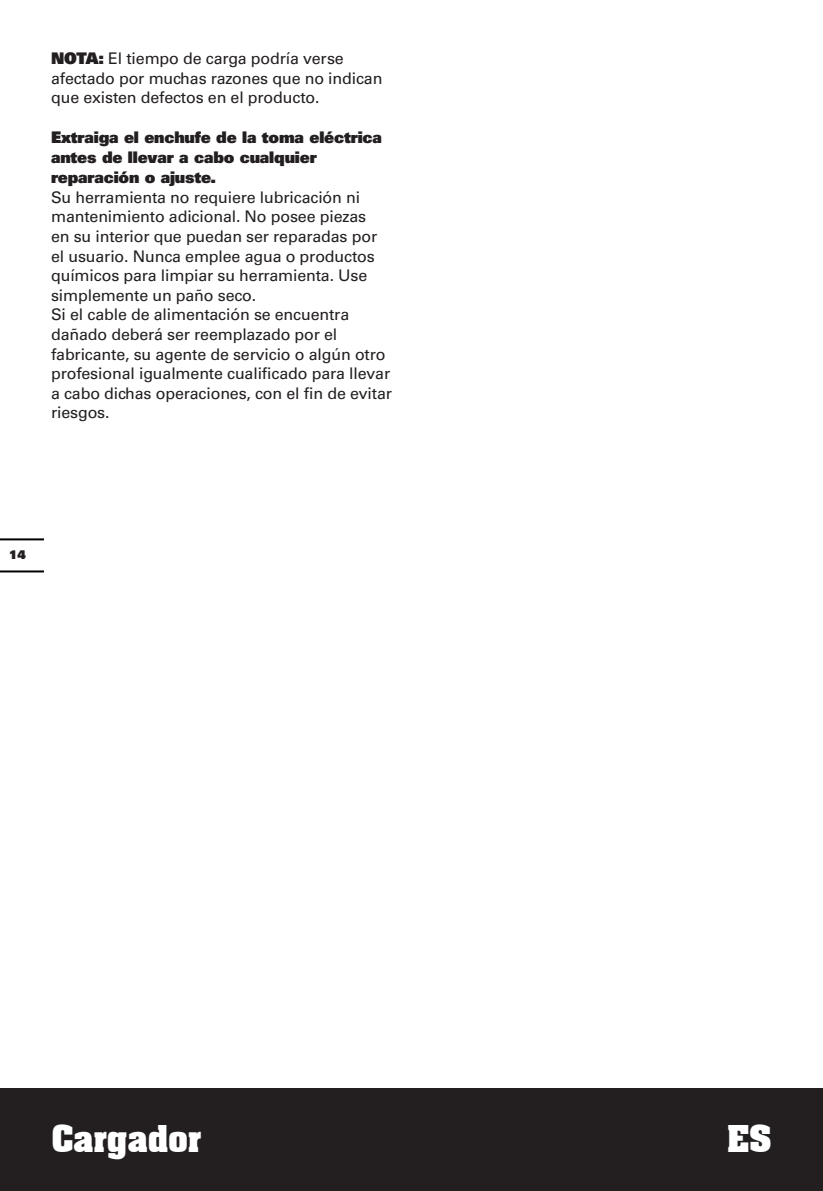
<style>
.page{position:relative;width:823px;height:1191px;background:#fff}
.page>*{position:absolute;margin:0;border:0;box-sizing:border-box;transform-origin:0 0}
.t1{font:700 36px "Aachen BT";letter-spacing:-.025em;color:#fff}
.t2{font:16px/19.6px "Univers";letter-spacing:-.01em;color:#231f20}
.t3{font:900 16px/20px "Univers";letter-spacing:-.01em;color:#231f20}
.t4{font:900 12px "Univers";color:#231f20}
.s1{font-weight:900}
</style>
<div class="page">
<div style="left:0;top:1089px;width:822px;height:102px;background:#231f20"></div>
<hr style="left:0;top:570px;width:43px;height:2px;background:#000">
<hr style="left:0;top:538px;width:43px;height:2px;background:#000">
<p class="t2" style="left:51px;top:49px;width:333px"><span class="s1">NOTA:</span> El tiempo de carga podría verse afectado por muchas razones que no indican que existen defectos en el producto.</p>
<p class="t3" style="left:51px;top:127px;width:332px">Extraiga el enchufe de la toma eléctrica antes de llevar a cabo cualquier reparación o ajuste.</p>
<p class="t2" style="left:51px;top:187px;width:342px">Su herramienta no requiere lubricación ni mantenimiento adicional. No posee piezas<br>en su interior que puedan ser reparadas por el usuario. Nunca emplee agua o productos químicos para limpiar su herramienta. Use simplemente un paño seco.<br>Si el cable de alimentación se encuentra dañado deberá ser reemplazado por el fabricante, su agente de servicio o algún otro profesional igualmente cualificado para llevar a cabo dichas operaciones, con el fin de evitar riesgos.</p>
<p class="t4" style="left:9px;top:546px;width:18px">14</p>
<h1 class="t1" style="left:51px;top:1116px;width:152px">Cargador</h1>
<h1 class="t1" style="left:726px;top:1116px;width:47px">ES</h1>
</div>
